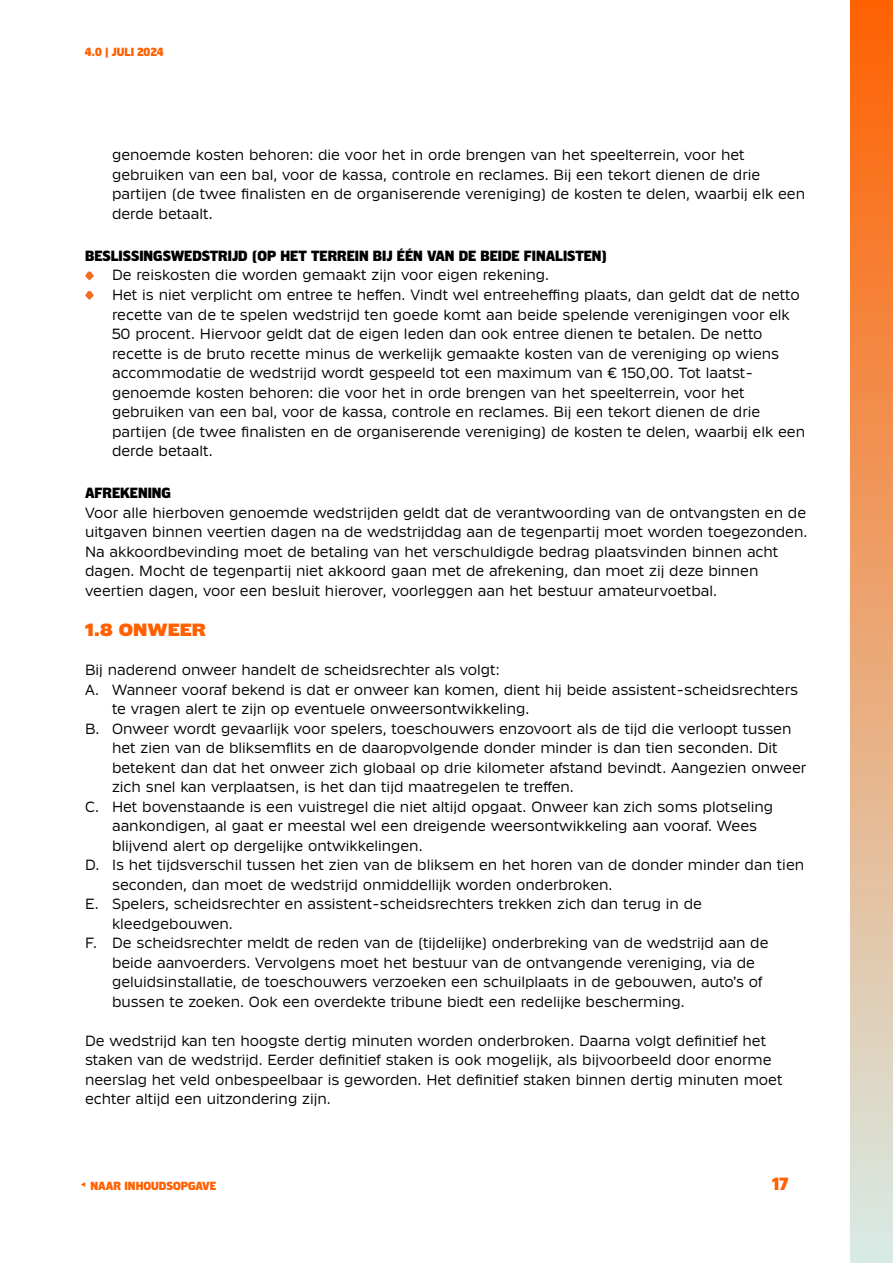
<style>
.page{position:relative;width:893px;height:1263px;background:#fff}
.page>*{position:absolute;margin:0;border:0;box-sizing:border-box;transform-origin:0 0}
.t1{font:700 18px "Klub KNVB092024";color:#ff6000}
.t2{font:700 18px "Klub KNVB072024";color:#ff6000}
.t3{font:15px/19.5px "Klub KNVB092024";color:#000}
.t4{font:700 15px "Klub KNVB072024";color:#000}
.t5{font:700 12px "Klub KNVB072024";color:#ff6000}
</style>
<div class="page">
<svg style="left:81px;top:1182px;width:4px;height:5px"></svg>
<div style="left:850px;top:0;width:43px;height:1263px;background:linear-gradient(to bottom,#ff6101,#d8ebe6)"></div>
<svg style="left:85px;top:272px;width:9px;height:8px"></svg>
<svg style="left:85px;top:291px;width:9px;height:9px"></svg>
<p class="t5" style="left:85px;top:45px;width:80px">4.0 | JULI 2024</p>
<p class="t3" style="left:112px;top:145px;width:695px">genoemde kosten behoren: die voor het in orde brengen van het speelterrein, voor het gebruiken van een bal, voor de kassa, controle en reclames. Bij een tekort dienen de drie partijen (de twee finalisten en de organiserende vereniging) de kosten te delen, waarbij elk een derde betaalt.</p>
<p class="t4" style="left:85px;top:247px;width:524px">BESLISSINGSWEDSTRIJD (OP HET TERREIN BIJ ÉÉN VAN DE BEIDE FINALISTEN)</p>
<p class="t3" style="left:112px;top:265px;width:695px">De reiskosten die worden gemaakt zijn voor eigen rekening.<br>Het is niet verplicht om entree te heffen. Vindt wel entreeheffing plaats, dan geldt dat de netto recette van de te spelen wedstrijd ten goede komt aan beide spelende verenigingen voor elk 50 procent. Hiervoor geldt dat de eigen leden dan ook entree dienen te betalen. De netto recette is de bruto recette minus de werkelijk gemaakte kosten van de vereniging op wiens accommodatie de wedstrijd wordt gespeeld tot een maximum van € 150,00. Tot laatst&shy;genoemde kosten behoren: die voor het in orde brengen van het speelterrein, voor het gebruiken van een bal, voor de kassa, controle en reclames. Bij een tekort dienen de drie partijen (de twee finalisten en de organiserende vereniging) de kosten te delen, waarbij elk een derde betaalt.</p>
<p class="t4" style="left:85px;top:484px;width:87px">AFREKENING</p>
<p class="t3" style="left:85px;top:502px;width:724px">Voor alle hierboven genoemde wedstrijden geldt dat de verantwoording van de ontvangsten en de uitgaven binnen veertien dagen na de wedstrijddag aan de tegenpartij moet worden toegezonden.<br>Na akkoordbevinding moet de betaling van het verschuldigde bedrag plaatsvinden binnen acht dagen. Mocht de tegenpartij niet akkoord gaan met de afrekening, dan moet zij deze binnen veertien dagen, voor een besluit hierover, voorleggen aan het bestuur amateurvoetbal.</p>
<p class="t1" style="left:85px;top:619px;width:123px">1.8 ONWEER</p>
<p class="t3" style="left:85px;top:660px;width:416px">Bij naderend onweer handelt de scheidsrechter als volgt:</p>
<p class="t3" style="left:85px;top:679px;width:714px">A. Wanneer vooraf bekend is dat er onweer kan komen, dient hij beide assistent-scheidsrechters</p>
<p class="t3" style="left:112px;top:699px;width:419px">te vragen alert te zijn op eventuele onweersontwikkeling.</p>
<p class="t3" style="left:85px;top:718px;width:708px">B. Onweer wordt gevaarlijk voor spelers, toeschouwers enzovoort als de tijd die verloopt tussen</p>
<p class="t3" style="left:112px;top:738px;width:667px">het zien van de bliksemflits en de daaropvolgende donder minder is dan tien seconden. Dit</p>
<p class="t3" style="left:112px;top:757px;width:696px">betekent dan dat het onweer zich globaal op drie kilometer afstand bevindt. Aangezien onweer</p>
<p class="t3" style="left:112px;top:777px;width:463px">zich snel kan verplaatsen, is het dan tijd maatregelen te treffen.</p>
<p class="t3" style="left:85px;top:796px;width:690px">C. Het bovenstaande is een vuistregel die niet altijd opgaat. Onweer kan zich soms plotseling</p>
<p class="t3" style="left:112px;top:816px;width:647px">aankondigen, al gaat er meestal wel een dreigende weersontwikkeling aan vooraf. Wees</p>
<p class="t3" style="left:112px;top:835px;width:312px">blijvend alert op dergelijke ontwikkelingen.</p>
<p class="t3" style="left:85px;top:855px;width:721px">D. Is het tijdsverschil tussen het zien van de bliksem en het horen van de donder minder dan tien</p>
<p class="t3" style="left:112px;top:874px;width:502px">seconden, dan moet de wedstrijd onmiddellijk worden onderbroken.</p>
<p class="t3" style="left:85px;top:894px;width:618px">E. Spelers, scheidsrechter en assistent-scheidsrechters trekken zich dan terug in de</p>
<p class="t3" style="left:112px;top:913px;width:122px">kleedgebouwen.</p>
<p class="t3" style="left:85px;top:933px;width:685px">F. De scheidsrechter meldt de reden van de (tijdelijke) onderbreking van de wedstrijd aan de</p>
<p class="t3" style="left:112px;top:952px;width:644px">beide aanvoerders. Vervolgens moet het bestuur van de ontvangende vereniging, via de</p>
<p class="t3" style="left:112px;top:972px;width:652px">geluidsinstallatie, de toeschouwers verzoeken een schuilplaats in de gebouwen, auto’s of</p>
<p class="t3" style="left:112px;top:991px;width:574px">bussen te zoeken. Ook een overdekte tribune biedt een redelijke bescherming.</p>
<p class="t3" style="left:85px;top:1030px;width:699px">De wedstrijd kan ten hoogste dertig minuten worden onderbroken. Daarna volgt definitief het staken van de wedstrijd. Eerder definitief staken is ook mogelijk, als bijvoorbeeld door enorme neerslag het veld onbespeelbaar is geworden. Het definitief staken binnen dertig minuten moet echter altijd een uitzondering zijn.</p>
<p class="t5" style="left:91px;top:1179px;width:127px">NAAR INHOUDSOPGAVE</p>
<p class="t2" style="left:772px;top:1173px;width:17px">17</p>
</div>
